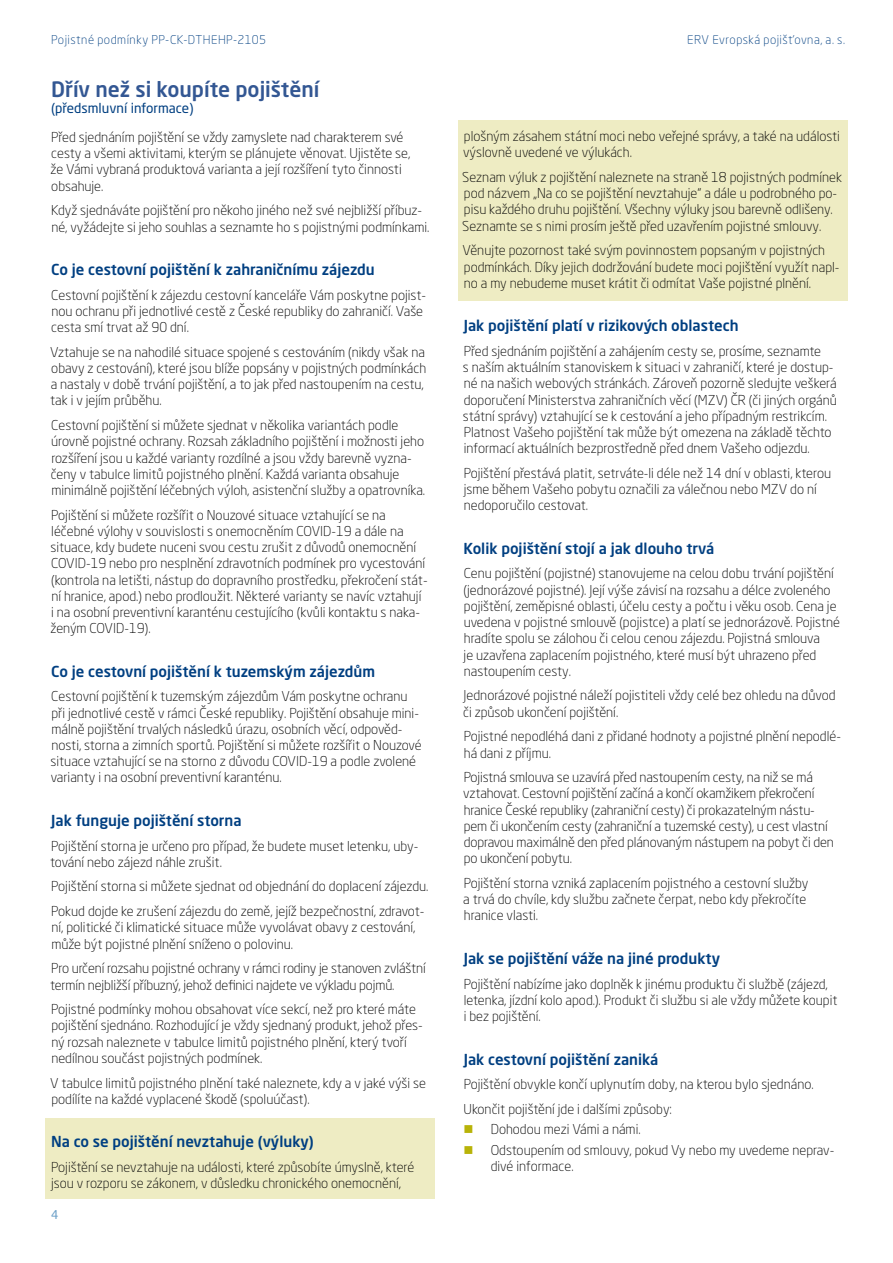
<style>
.page{position:relative;width:893px;height:1263px;background:#fff}
.page>*{position:absolute;margin:0;border:0;box-sizing:border-box;transform-origin:0 0}
.t1{font:500 21px "Neo Sans Pro";color:#335793}
.t2{font:500 15px "Neo Sans Pro";color:#003f81}
.t3{font:300 13.5px/16.2px "Neo Sans Pro";color:#000}
.t4{font:13.5px "Neo Sans Pro";color:#003f81}
.t5{font:300 12px "Neo Sans Pro";letter-spacing:.04em;color:#003f81}
.t6{font:12px "Neo Sans Pro";color:#6a9fc7}
</style>
<div class="page">
<div style="left:458px;top:120px;width:390px;height:180px;background:#eeecc3"></div>
<div style="left:45px;top:1118px;width:390px;height:81px;background:#eeecc3"></div>
<p class="t5" style="left:51px;top:32px;width:216px">Pojistné podmínky PP-CK-DTHEHP-2105</p>
<p class="t5" style="left:687px;top:32px;width:159px">ERV Evropská pojišťovna, a. s.</p>
<h1 class="t1" style="left:51px;top:76px;width:270px">Dřív než si koupíte pojištění</h1>
<p class="t4" style="left:51px;top:100px;width:144px">(předsmluvní informace)</p>
<p class="t3" style="left:51px;top:129px;width:361px">Před sjednáním pojištění se vždy zamyslete nad charakterem své cesty a všemi aktivitami, kterým se plánujete věnovat. Ujistěte se, že Vámi vybraná produktová varianta a její rozšíření tyto činnosti obsahuje.</p>
<p class="t3" style="left:51px;top:202px;width:380px">Když sjednáváte pojištění pro někoho jiného než své nejbližší příbuz&shy;né, vyžádejte si jeho souhlas a seznamte ho s pojistnými podmínkami.</p>
<p class="t2" style="left:51px;top:260px;width:325px">Co je cestovní pojištění k zahraničnímu zájezdu</p>
<p class="t3" style="left:51px;top:287px;width:376px">Cestovní pojištění k zájezdu cestovní kanceláře Vám poskytne pojist&shy;nou ochranu při jednotlivé cestě z České republiky do zahraničí. Vaše cesta smí trvat až 90 dní.</p>
<p class="t3" style="left:50px;top:344px;width:378px">Vztahuje se na nahodilé situace spojené s cestováním (nikdy však na obavy z cestování), které jsou blíže popsány v pojistných podmínkách a nastaly v době trvání pojištění, a to jak před nastoupením na cestu, tak i v jejím průběhu.</p>
<p class="t3" style="left:51px;top:417px;width:376px">Cestovní pojištění si můžete sjednat v několika variantách podle úrovně pojistné ochrany. Rozsah základního pojištění i možnosti jeho rozšíření jsou u každé varianty rozdílné a jsou vždy barevně vyzna&shy;čeny v tabulce limitů pojistného plnění. Každá varianta obsahuje minimálně pojištění léčebných výloh, asistenční služby a opatrovníka.</p>
<p class="t3" style="left:50px;top:507px;width:379px">Pojištění si můžete rozšířit o Nouzové situace vztahující se na léčebné výlohy v souvislosti s onemocněním COVID-19 a dále na situace, kdy budete nuceni svou cestu zrušit z důvodů onemocnění COVID-19 nebo pro nesplnění zdravotních podmínek pro vycestování (kontrola na letišti, nástup do dopravního prostředku, překročení stát&shy;ní hranice, apod.) nebo prodloužit. Některé varianty se navíc vztahují<br>i na osobní preventivní karanténu cestujícího (kvůli kontaktu s naka&shy;ženým COVID-19).</p>
<p class="t2" style="left:51px;top:662px;width:326px">Co je cestovní pojištění k tuzemským zájezdům</p>
<p class="t3" style="left:50px;top:688px;width:373px">Cestovní pojištění k tuzemským zájezdům Vám poskytne ochranu při jednotlivé cestě v rámci České republiky. Pojištění obsahuje mini&shy;málně pojištění trvalých následků úrazu, osobních věcí, odpověd&shy;nosti, storna a zimních sportů. Pojištění si můžete rozšířit o Nouzové situace vztahující se na storno z důvodu COVID-19 a podle zvolené varianty i na osobní preventivní karanténu.</p>
<p class="t2" style="left:51px;top:811px;width:192px">Jak funguje pojištění storna</p>
<p class="t3" style="left:50px;top:837px;width:370px">Pojištění storna je určeno pro případ, že budete muset letenku, uby&shy;tování nebo zájezd náhle zrušit.</p>
<p class="t3" style="left:51px;top:874px;width:379px;line-height:24.8px">Pojištění storna si můžete sjednat od objednání do doplacení zájezdu.<br>Pokud dojde ke zrušení zájezdu do země, jejíž bezpečnostní, zdravot-</p>
<p class="t3" style="left:51px;top:919px;width:366px">ní, politické či klimatické situace může vyvolávat obavy z cestování, může být pojistné plnění sníženo o polovinu.</p>
<p class="t3" style="left:50px;top:960px;width:377px">Pro určení rozsahu pojistné ochrany v rámci rodiny je stanoven zvláštní termín nejbližší příbuzný, jehož definici najdete ve výkladu pojmů.</p>
<p class="t3" style="left:51px;top:1001px;width:373px">Pojistné podmínky mohou obsahovat více sekcí, než pro které máte pojištění sjednáno. Rozhodující je vždy sjednaný produkt, jehož přes&shy;ný rozsah naleznete v tabulce limitů pojistného plnění, který tvoří nedílnou součást pojistných podmínek.</p>
<p class="t3" style="left:50px;top:1074px;width:377px">V tabulce limitů pojistného plnění také naleznete, kdy a v jaké výši se podílíte na každé vyplacené škodě (spoluúčast).</p>
<p class="t2" style="left:51px;top:1132px;width:264px">Na co se pojištění nevztahuje (výluky)</p>
<p class="t3" style="left:51px;top:1159px;width:365px">Pojištění se nevztahuje na události, které způsobíte úmyslně, které jsou v rozporu se zákonem, v důsledku chronického onemocnění,</p>
<p class="t6" style="left:51px;top:1207px;width:9px">4</p>
<p class="t3" style="left:463px;top:128px;width:378px">plošným zásahem státní moci nebo veřejné správy, a také na události výslovně uvedené ve výlukách.</p>
<p class="t3" style="left:462px;top:169px;width:381px">Seznam výluk z pojištění naleznete na straně 18 pojistných podmínek pod názvem „Na co se pojištění nevztahuje“ a dále u podrobného po&shy;pisu každého druhu pojištění. Všechny výluky jsou barevně odlišeny.<br>Seznamte se s nimi prosím ještě před uzavřením pojistné smlouvy.</p>
<p class="t3" style="left:463px;top:242px;width:378px">Věnujte pozornost také svým povinnostem popsaným v pojistných podmínkách. Díky jejich dodržování budete moci pojištění využít napl&shy;no a my nebudeme muset krátit či odmítat Vaše pojistné plnění.</p>
<p class="t2" style="left:464px;top:316px;width:276px">Jak pojištění platí v rizikových oblastech</p>
<p class="t3" style="left:463px;top:343px;width:375px">Před sjednáním pojištění a zahájením cesty se, prosíme, seznamte<br>s naším aktuálním stanoviskem k situaci v zahraničí, které je dostup&shy;né na našich webových stránkách. Zároveň pozorně sledujte veškerá doporučení Ministerstva zahraničních věcí (MZV) ČR (či jiných orgánů státní správy) vztahující se k cestování a jeho případným restrikcím.<br>Platnost Vašeho pojištění tak může být omezena na základě těchto informací aktuálních bezprostředně před dnem Vašeho odjezdu.</p>
<p class="t3" style="left:464px;top:465px;width:369px">Pojištění přestává platit, setrváte-li déle než 14 dní v oblasti, kterou jsme během Vašeho pobytu označili za válečnou nebo MZV do ní nedoporučilo cestovat.</p>
<p class="t2" style="left:464px;top:539px;width:252px">Kolik pojištění stojí a jak dlouho trvá</p>
<p class="t3" style="left:464px;top:565px;width:378px">Cenu pojištění (pojistné) stanovujeme na celou dobu trvání pojištění (jednorázové pojistné). Její výše závisí na rozsahu a délce zvoleného pojištění, zeměpisné oblasti, účelu cesty a počtu i věku osob. Cena je uvedena v pojistné smlouvě (pojistce) a platí se jednorázově. Pojistné hradíte spolu se zálohou či celou cenou zájezdu. Pojistná smlouva<br>je uzavřena zaplacením pojistného, které musí být uhrazeno před nastoupením cesty.</p>
<p class="t3" style="left:463px;top:687px;width:374px">Jednorázové pojistné náleží pojistiteli vždy celé bez ohledu na důvod či způsob ukončení pojištění.</p>
<p class="t3" style="left:464px;top:728px;width:379px">Pojistné nepodléhá dani z přidané hodnoty a pojistné plnění nepodlé&shy;há dani z příjmu.</p>
<p class="t3" style="left:463px;top:769px;width:372px">Pojistná smlouva se uzavírá před nastoupením cesty, na niž se má vztahovat. Cestovní pojištění začíná a končí okamžikem překročení hranice České republiky (zahraniční cesty) či prokazatelným nástu&shy;pem či ukončením cesty (zahraniční a tuzemské cesty), u cest vlastní dopravou maximálně den před plánovaným nástupem na pobyt či den po ukončení pobytu.</p>
<p class="t3" style="left:463px;top:875px;width:347px">Pojištění storna vzniká zaplacením pojistného a cestovní služby a trvá do chvíle, kdy službu začnete čerpat, nebo kdy překročíte hranice vlasti.</p>
<p class="t2" style="left:464px;top:949px;width:258px">Jak se pojištění váže na jiné produkty</p>
<p class="t3" style="left:464px;top:975px;width:375px">Pojištění nabízíme jako doplněk k jinému produktu či službě (zájezd, letenka, jízdní kolo apod.). Produkt či službu si ale vždy můžete koupit i bez pojištění.</p>
<p class="t2" style="left:464px;top:1049px;width:196px">Jak cestovní pojištění zaniká</p>
<p class="t3" style="left:463px;top:1072px;width:352px;line-height:24.8px">Pojištění obvykle končí uplynutím doby, na kterou bylo sjednáno.<br>Ukončit pojištění jde i dalšími způsoby:</p>
<p class="t3" style="left:491px;top:1119px;width:345px;line-height:20.4px">Dohodou mezi Vámi a námi.<br>Odstoupením od smlouvy, pokud Vy nebo my uvedeme neprav-</p>
<p class="t3" style="left:491px;top:1158px;width:84px">divé informace.</p>
</div>
